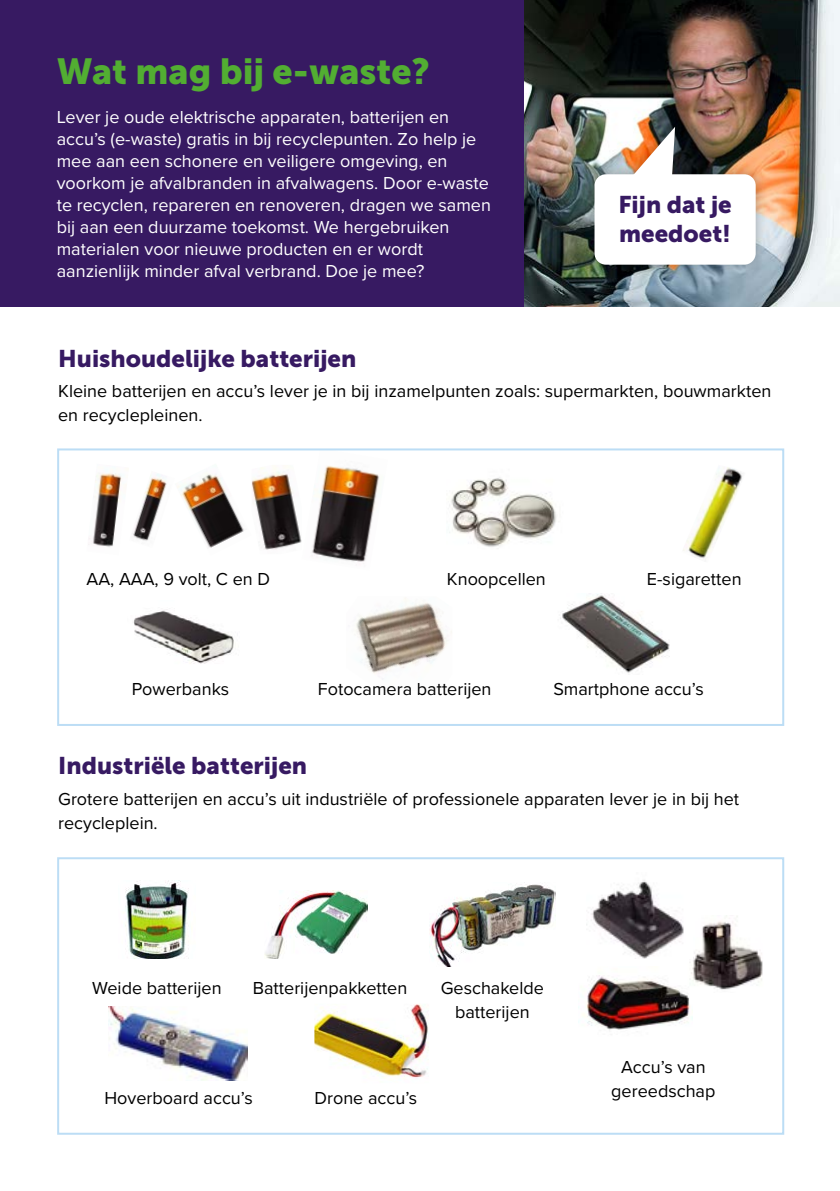
<style>
.page{position:relative;width:840px;height:1191px;background:#fff}
.page>*{position:absolute;margin:0;border:0;box-sizing:border-box;transform-origin:0 0}
.t1{font:36px "Museo Sans 900";color:#52ae32}
.t2{font:24px/28.8px "Museo Sans 900";color:#371a62}
.t3{font:18px/24px "Proxima Nova";color:#000}
.t4{font:18px/22px "Proxima Nova";color:#fff}
</style>
<div class="page">
<img style="left:109px;top:1006px;width:138px;height:74px">
<img style="left:314px;top:1004px;width:115px;height:74px">
<img style="left:523px;top:0;width:316px;height:306px">
<div style="left:0;top:0;width:523px;height:306px;background:#371a62"></div>
<div style="left:582px;top:116px;width:186px;height:160px;background:#000;opacity:.3"></div>
<svg style="left:620px;top:127px;width:54px;height:47px"></svg>
<div style="left:594px;top:174px;width:161px;height:91px;background:#fff;border-radius:11px"></div>
<img style="left:88px;top:473px;width:34px;height:74px">
<img style="left:133px;top:474px;width:34px;height:67px">
<img style="left:177px;top:473px;width:67px;height:75px">
<img style="left:251px;top:467px;width:50px;height:83px">
<img style="left:301px;top:466px;width:79px;height:96px">
<img style="left:449px;top:477px;width:108px;height:70px">
<img style="left:356px;top:598px;width:96px;height:76px">
<img style="left:560px;top:594px;width:109px;height:79px">
<img style="left:683px;top:467px;width:60px;height:92px">
<img style="left:133px;top:609px;width:101px;height:55px">
<div style="left:57px;top:448px;width:726px;height:278px;border:2px solid #bcddf5"></div>
<div style="left:57px;top:857px;width:726px;height:277px;border:2px solid #bcddf5"></div>
<img style="left:125px;top:880px;width:64px;height:78px">
<img style="left:264px;top:890px;width:103px;height:68px">
<img style="left:429px;top:882px;width:126px;height:84px">
<img style="left:578px;top:975px;width:114px;height:55px">
<img style="left:666px;top:915px;width:116px;height:78px">
<img style="left:586px;top:880px;width:106px;height:78px">
<h1 class="t1" style="left:57px;top:51px;width:374px">Wat mag bij e-waste?</h1>
<p class="t4" style="left:57px;top:105px;width:435px">Lever je oude elektrische apparaten, batterijen en accu’s (e-waste) gratis in bij recyclepunten. Zo help je mee aan een schonere en veiligere omgeving, en voorkom je afvalbranden in afvalwagens. Door e-waste te recyclen, repareren en renoveren, dragen we samen bij aan een duurzame toekomst. We hergebruiken materialen voor nieuwe producten en er wordt aanzienlijk minder afval verbrand. Doe je mee?</p>
<h2 class="t2" style="left:58px;top:344px;width:299px">Huishoudelijke batterijen</h2>
<h2 class="t2" style="left:618px;top:190px;width:115px">Fijn dat je meedoet!</h2>
<p class="t3" style="left:58px;top:378px;width:714px">Kleine batterijen en accu’s lever je in bij inzamelpunten zoals: supermarkten, bouwmarkten en recyclepleinen.</p>
<p class="t3" style="left:86px;top:566px;width:185px">AA, AAA, 9 volt, C en D</p>
<p class="t3" style="left:446px;top:566px;width:100px">Knoopcellen</p>
<p class="t3" style="left:646px;top:566px;width:96px">E-sigaretten</p>
<p class="t3" style="left:132px;top:676px;width:99px">Powerbanks</p>
<p class="t3" style="left:317px;top:676px;width:175px">Fotocamera batterijen</p>
<p class="t3" style="left:553px;top:676px;width:152px">Smartphone accu’s</p>
<h2 class="t2" style="left:58px;top:751px;width:250px">Industriële batterijen</h2>
<p class="t3" style="left:58px;top:786px;width:682px">Grotere batterijen en accu’s uit industriële of professionele apparaten lever je in bij het recycleplein.</p>
<p class="t3" style="left:92px;top:974px;width:131px">Weide batterijen</p>
<p class="t3" style="left:253px;top:974px;width:156px">Batterijenpakketten</p>
<p class="t3" style="left:440px;top:974px;width:105px;text-align:center">Geschakelde batterijen</p>
<p class="t3" style="left:620px;top:1054px;width:86px">Accu’s van</p>
<p class="t3" style="left:104px;top:1084px;width:150px">Hoverboard accu’s</p>
<p class="t3" style="left:314px;top:1084px;width:104px">Drone accu’s</p>
<p class="t3" style="left:611px;top:1078px;width:106px">gereedschap</p>
</div>
